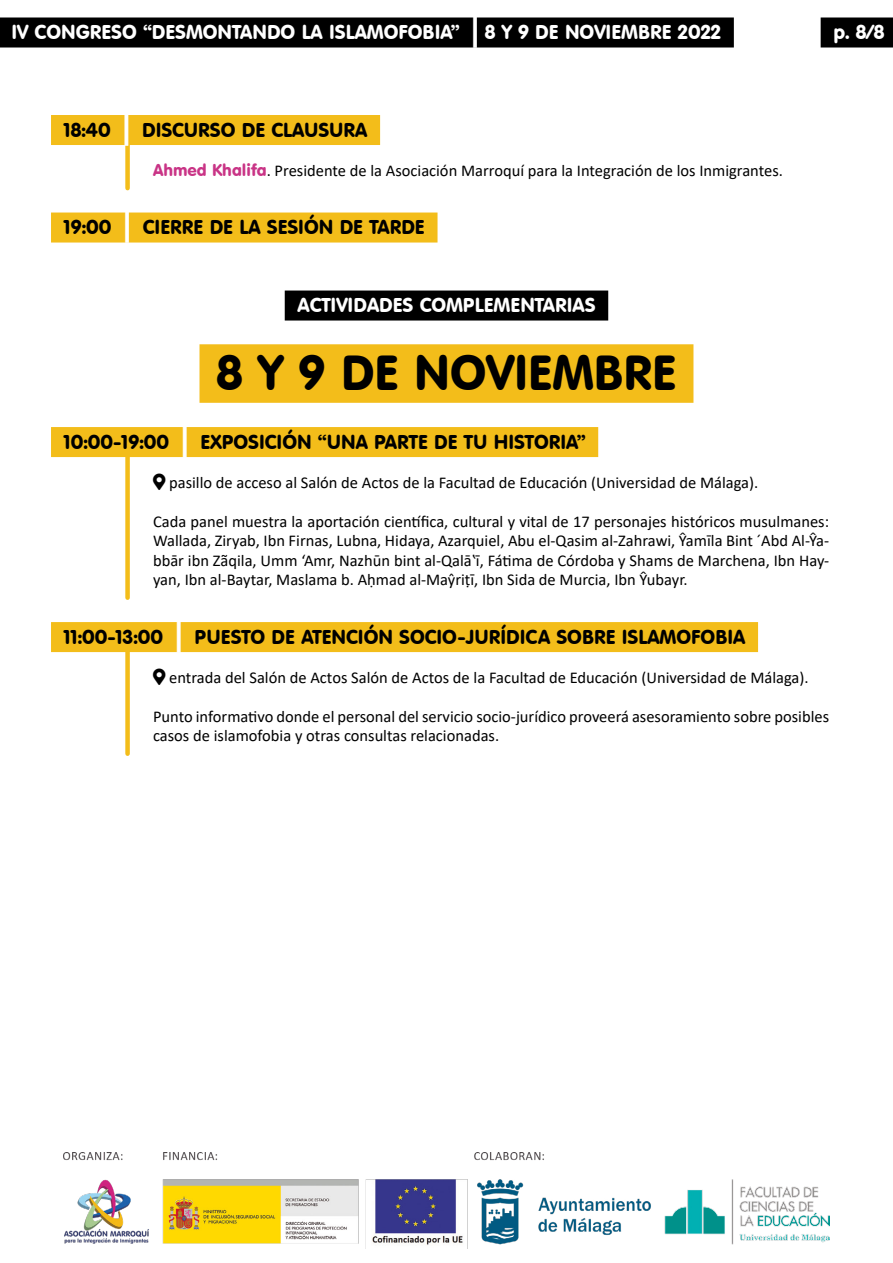
<style>
.page{position:relative;width:893px;height:1263px;background:#fff}
.page>*{position:absolute;margin:0;border:0;box-sizing:border-box;transform-origin:0 0}
.t1{font:48px "VAG Rounded BT";color:#000}
.t2{font:19.5px "VAG Rounded BT";color:#000}
.t3{font:19.5px "VAG Rounded BT";color:#fff}
.t4{font:16.5px/19.5px "Calibri";color:#000;text-align:justify}
.s1{font-size:37.5px}
.s2{font-size:37.5px;color:#fff}
.s3{font-family:"VAG Rounded BT";color:#c93486}
</style>
<div class="page">
<div style="left:821px;top:18px;width:72px;height:30px;background:#000"></div>
<div style="left:0;top:18px;width:734px;height:30px;background:#000"></div>
<div style="left:51px;top:115px;width:329px;height:30px;background:#f3bd1a"></div>
<div style="left:125px;top:137px;width:5px;height:51px;background:#f3bd1a"></div>
<div style="left:51px;top:213px;width:386px;height:30px;background:#f3bd1a"></div>
<div style="left:285px;top:291px;width:323px;height:30px;background:#000"></div>
<div style="left:199px;top:344px;width:494px;height:59px;background:#f3bd1a"></div>
<div style="left:51px;top:427px;width:547px;height:30px;background:#f3bd1a"></div>
<div style="left:125px;top:448px;width:5px;height:150px;background:#f3bd1a"></div>
<div style="left:51px;top:622px;width:707px;height:30px;background:#f3bd1a"></div>
<div style="left:125px;top:643px;width:5px;height:111px;background:#f3bd1a"></div>
<img style="left:63px;top:1152px;width:767px;height:96px">
<p class="t3" style="left:11px;top:20px;width:711px">IV CONGRESO “DESMONTANDO LA ISLAMOFOBIA” <span class="s1">|</span>8 Y 9 DE NOVIEMBRE 2022</p>
<p class="t2" style="left:64px;top:117px;width:305px">18:40 <span class="s2">|</span> DISCURSO DE CLAUSURA</p>
<p class="t4" style="left:153px;top:160px;width:631px"><span class="s3">Ahmed Khalifa</span>. Presidente de la Asociación Marroquí para la Integración de los Inmigrantes.</p>
<p class="t2" style="left:64px;top:215px;width:362px">19:00 <span class="s2">|</span> CIERRE DE LA SESIÓN DE TARDE</p>
<p class="t3" style="left:297px;top:293px;width:299px">ACTIVIDADES COMPLEMENTARIAS</p>
<p class="t3" style="left:833px;top:20px;width:53px">p. 8/8</p>
<h1 class="t1" style="left:216px;top:343px;width:461px">8 Y 9 DE NOVIEMBRE</h1>
<p class="t2" style="left:64px;top:429px;width:523px">10:00-19:00 <span class="s2">|</span> EXPOSICIÓN “UNA PARTE DE TU HISTORIA”</p>
<p class="t4" style="left:169px;top:472px;width:591px">pasillo de acceso al Salón de Actos de la Facultad de Educación (Universidad de Málaga).</p>
<p class="t4" style="left:153px;top:511px;width:678px">Cada panel muestra la aportación científica, cultural y vital de 17 personajes históricos musulmanes:<br>Wallada, Ziryab, Ibn Firnas, Lubna, Hidaya, Azarquiel, Abu el-Qasim al-Zahrawi, Ŷamīla Bint ´Abd Al-Ŷa&shy;bbār ibn Zãqila, Umm ‘Amr, Nazhūn bint al-Qalā‛ī, Fátima de Córdoba y Shams de Marchena, Ibn Hay&shy;yan, Ibn al-Baytar, Maslama b. Aḥmad al-Maŷriṭī, Ibn Sida de Murcia, Ibn Ŷubayr.</p>
<p class="t2" style="left:64px;top:624px;width:683px">11:00-13:00 <span class="s2">|</span> PUESTO DE ATENCIÓN SOCIO-JURÍDICA SOBRE ISLAMOFOBIA</p>
<p class="t4" style="left:169px;top:667px;width:641px">entrada del Salón de Actos Salón de Actos de la Facultad de Educación (Universidad de Málaga).</p>
<p class="t4" style="left:153px;top:706px;width:678px">Punto informativo donde el personal del servicio socio-jurídico proveerá asesoramiento sobre posibles casos de islamofobia y otras consultas relacionadas.</p>
</div>
